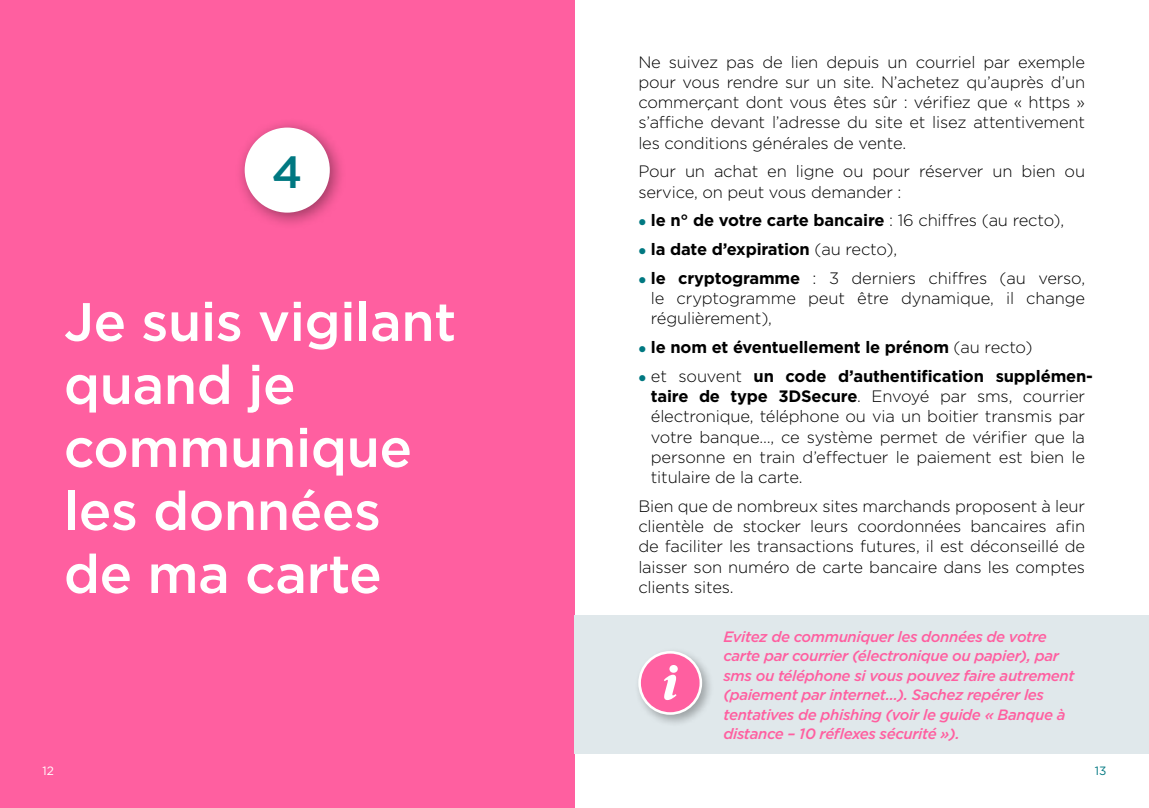
<style>
.page{position:relative;width:1149px;height:808px;background:#fff}
.page>*{position:absolute;margin:0;border:0;box-sizing:border-box;transform-origin:0 0}
.H1_-_chapitres{font:500 54px/63px "Gotham";letter-spacing:-.01em;color:#fff}
.H1_-_chapitres-2{font:500 45px "Gotham";color:#007881}
.Texte_puce{font:300 16.5px/20.2px "Gotham";letter-spacing:-.01em;color:#000;text-align:justify}
.Texte_puce-2{font:700 16.5px "Gotham";letter-spacing:-.01em;color:#000}
.info_texte{font:italic 500 15px/19.5px "Gotham";letter-spacing:-.025em;color:#ff5fa0}
.t1{font:12px "Gotham";color:#fff}
.t2{font:12px "Gotham";color:#007881}
.s1{color:#007881}
.s2{font-weight:300}
.s3{font-weight:700}
</style>
<div class="page">
<div style="left:0;top:0;width:574px;height:808px;background:#ff5fa0"></div>
<div style="left:574px;top:615px;width:574px;height:139px;background:#e0e8eb"></div>
<div style="left:233px;top:116px;width:114px;height:114px;background:#000;opacity:.4"></div>
<div style="left:244px;top:128px;width:86px;height:85px;background:#fff;border-radius:50%"></div>
<div style="left:634px;top:647px;width:80px;height:80px;background:#000;opacity:.3"></div>
<div style="left:639px;top:652px;width:61px;height:61px;background:#ff5fa0;border-radius:50%"></div>
<div style="left:638px;top:651px;width:64px;height:64px;border:3px solid #fff;border-radius:50%"></div>
<svg style="left:664px;top:665px;width:13px;height:35px"></svg>
<h1 class="H1_-_chapitres-2" style="left:272px;top:143px;width:32px">4</h1>
<h1 class="H1_-_chapitres" style="left:64px;top:290px;width:394px">Je suis vigilant quand je communique les données de ma carte</h1>
<p class="Texte_puce" style="left:638px;top:51px;width:448px">Ne suivez pas de lien depuis un courriel par exemple pour vous rendre sur un site. N’achetez qu’auprès d’un commerçant dont vous êtes sûr : vérifiez que « https » s’affiche devant l’adresse du site et lisez attentivement les conditions générales de vente.</p>
<p class="Texte_puce" style="left:638px;top:161px;width:448px">Pour un achat en ligne ou pour réserver un bien ou service, on peut vous demander :</p>
<p class="Texte_puce-2" style="left:638px;top:210px;width:427px"><span class="s1">●</span> le n° de votre carte bancaire <span class="s2">: 16 chiffres (au recto),</span></p>
<p class="Texte_puce-2" style="left:638px;top:238px;width:260px"><span class="s1">●</span> la date d’expiration <span class="s2">(au recto),</span></p>
<p class="Texte_puce" style="left:650px;top:267px;width:435px;text-indent:-13px"><span class="s1">●</span> <span class="s3">le cryptogramme</span> : 3 derniers chiffres (au verso, le cryptogramme peut être dynamique, il change régulièrement),</p>
<p class="Texte_puce-2" style="left:638px;top:336px;width:395px"><span class="s1">●</span> le nom et éventuellement le prénom <span class="s2">(au recto)</span></p>
<p class="Texte_puce" style="left:650px;top:365px;width:443px;text-align:left;text-indent:-13px"><span class="s1">●</span> et souvent <span class="s3">un code d’authentification supplémen&shy;taire de type 3DSecure</span>. Envoyé par sms, courrier électronique, téléphone ou via un boitier transmis par votre banque…, ce système permet de vérifier que la personne en train d’effectuer le paiement est bien le titulaire de la carte.</p>
<p class="Texte_puce" style="left:638px;top:495px;width:448px">Bien que de nombreux sites marchands proposent à leur clientèle de stocker leurs coordonnées bancaires afin de faciliter les transactions futures, il est déconseillé de laisser son numéro de carte bancaire dans les comptes clients sites.</p>
<p class="info_texte" style="left:723px;top:626px;width:352px">Evitez de communiquer les données de votre carte par courrier (électronique ou papier), par sms ou téléphone si vous pouvez faire autrement (paiement par internet…). Sachez repérer les tentatives de phishing (voir le guide « Banque à distance – 10 réflexes sécurité »).</p>
<p class="t1" style="left:43px;top:763px;width:13px">12</p>
<p class="t2" style="left:1094px;top:763px;width:13px">13</p>
</div>
